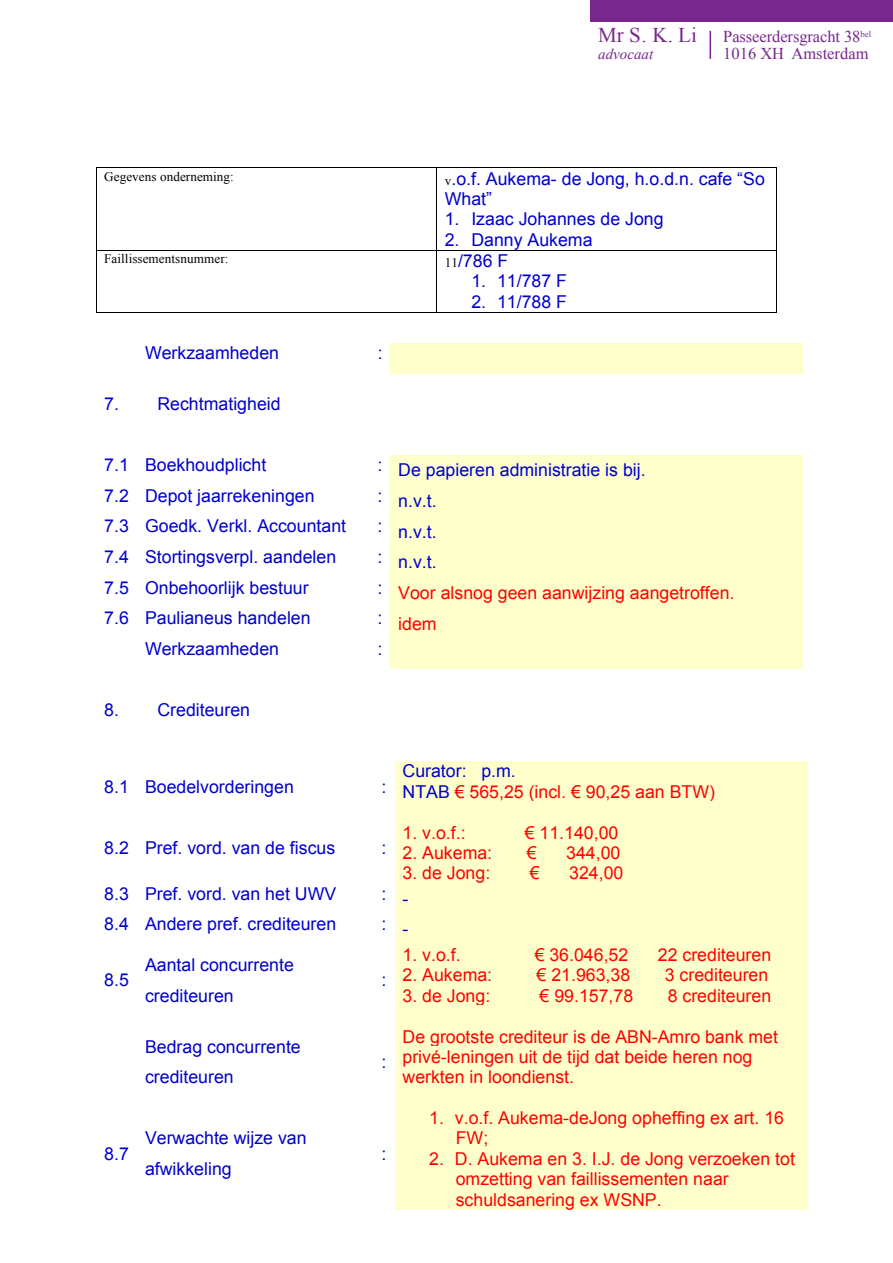
<style>
.page{position:relative;width:893px;height:1263px;background:#fff}
.page>*{position:absolute;margin:0;border:0;box-sizing:border-box;transform-origin:0 0}
.t1{font:21px "Times New Roman";color:#77278d}
.t2{font:17.7px/30.5px "Arial";color:#00c}
.t3{font:17.7px/20.4px "Arial";color:#f00}
.t4{font:16.5px "Times New Roman";letter-spacing:-.005em;color:#77278d}
.t5{font:italic 15px "Times New Roman";color:#77278d}
.t6{font:13.05px "Times New Roman";letter-spacing:.005em;color:#000}
.s1{font-family:"Times New Roman";font-size:13.05px;color:#000}
.s2{color:#00c}
</style>
<div class="page">
<hr style="left:709px;top:31px;width:2px;height:28px;background:#77278d">
<div style="left:590px;top:0;width:303px;height:21px;background:#77278d"></div>
<hr style="left:96px;top:167px;width:340px;height:1px;background:#000">
<hr style="left:437px;top:167px;width:339px;height:1px;background:#000">
<hr style="left:96px;top:168px;width:1px;height:82px;background:#000">
<hr style="left:436px;top:168px;width:1px;height:82px;background:#000">
<hr style="left:776px;top:168px;width:1px;height:82px;background:#000">
<hr style="left:96px;top:250px;width:340px;height:1px;background:#000">
<hr style="left:437px;top:250px;width:339px;height:1px;background:#000">
<hr style="left:96px;top:250px;width:1px;height:62px;background:#000">
<hr style="left:96px;top:312px;width:340px;height:1px;background:#000">
<hr style="left:436px;top:250px;width:1px;height:62px;background:#000">
<hr style="left:437px;top:312px;width:339px;height:1px;background:#000">
<hr style="left:776px;top:250px;width:1px;height:62px;background:#000">
<div style="left:390px;top:343px;width:413px;height:31px;background:#ffc"></div>
<div style="left:390px;top:455px;width:413px;height:31px;background:#ffc"></div>
<div style="left:390px;top:486px;width:413px;height:30px;background:#ffc"></div>
<div style="left:390px;top:516px;width:413px;height:31px;background:#ffc"></div>
<div style="left:390px;top:547px;width:413px;height:30px;background:#ffc"></div>
<div style="left:390px;top:577px;width:413px;height:31px;background:#ffc"></div>
<div style="left:390px;top:608px;width:413px;height:30px;background:#ffc"></div>
<div style="left:390px;top:638px;width:413px;height:31px;background:#ffc"></div>
<div style="left:395px;top:761px;width:413px;height:61px;background:#ffc"></div>
<div style="left:395px;top:822px;width:413px;height:61px;background:#ffc"></div>
<div style="left:395px;top:883px;width:413px;height:31px;background:#ffc"></div>
<div style="left:395px;top:914px;width:413px;height:31px;background:#ffc"></div>
<div style="left:395px;top:945px;width:413px;height:81px;background:#ffc"></div>
<div style="left:395px;top:1026px;width:413px;height:82px;background:#ffc"></div>
<div style="left:395px;top:1108px;width:413px;height:101px;background:#ffc"></div>
<p class="t1" style="left:598px;top:21px;width:100px">Mr S. K. Li</p>
<p class="t4" style="left:723px;top:25px;width:149px">Passeerdersgracht 38<sup>bel</sup></p>
<p class="t5" style="left:598px;top:44px;width:56px">advocaat</p>
<p class="t4" style="left:723px;top:42px;width:147px">1016 XH Amsterdam</p>
<p class="t6" style="left:104px;top:167px;width:131px">Gegevens onderneming:</p>
<p class="t2" style="left:445px;top:168px;width:322px;line-height:20.2px"><span class="s1">v</span>.o.f. Aukema- de Jong, h.o.d.n. cafe “So<br>What”</p>
<p class="t2" style="left:445px;top:204px;width:220px">1. Izaac Johannes de Jong</p>
<p class="t2" style="left:445px;top:224px;width:149px">2. Danny Aukema</p>
<p class="t6" style="left:104px;top:250px;width:126px">Faillissementsnummer:</p>
<p class="t2" style="left:445px;top:246px;width:65px"><span class="s1">11</span>/786 F</p>
<p class="t2" style="left:471px;top:266px;width:97px">1. 11/787 F</p>
<p class="t2" style="left:471px;top:286px;width:97px">2. 11/788 F</p>
<p class="t2" style="left:145px;top:338px;width:136px">Werkzaamheden</p>
<p class="t2" style="left:378px;top:338px;width:6px">:</p>
<p class="t2" style="left:104px;top:389px;width:178px">7. Rechtmatigheid</p>
<p class="t2" style="left:104px;top:450px;width:164px">7.1 Boekhoudplicht</p>
<p class="t2" style="left:377px;top:455px;width:270px">: De papieren administratie is bij.</p>
<p class="t2" style="left:104px;top:481px;width:212px">7.2 Depot jaarrekeningen</p>
<p class="t2" style="left:377px;top:486px;width:61px">: n.v.t.</p>
<p class="t2" style="left:104px;top:511px;width:243px">7.3 Goedk. Verkl. Accountant</p>
<p class="t2" style="left:377px;top:516px;width:61px">: n.v.t.</p>
<p class="t2" style="left:104px;top:542px;width:233px">7.4 Stortingsverpl. aandelen</p>
<p class="t2" style="left:377px;top:547px;width:61px">: n.v.t.</p>
<p class="t2" style="left:104px;top:573px;width:206px">7.5 Onbehoorlijk bestuur</p>
<p class="t3" style="left:377px;top:582px;width:359px"><sup>:</sup> Voor alsnog geen aanwijzing aangetroffen.</p>
<p class="t2" style="left:104px;top:603px;width:208px">7.6 Paulianeus handelen</p>
<p class="t3" style="left:377px;top:613px;width:61px"><sup>:</sup> idem</p>
<p class="t2" style="left:145px;top:634px;width:136px">Werkzaamheden</p>
<p class="t2" style="left:377px;top:634px;width:6px">:</p>
<p class="t2" style="left:104px;top:695px;width:147px">8. Crediteuren</p>
<p class="t2" style="left:104px;top:771px;width:191px">8.1 Boedelvorderingen</p>
<p class="t2" style="left:382px;top:771px;width:6px">:</p>
<p class="t2" style="left:104px;top:832px;width:233px">8.2 Pref. vord. van de fiscus</p>
<p class="t2" style="left:382px;top:832px;width:6px">:</p>
<p class="t3" style="left:403px;top:761px;width:314px"><span class="s2">Curator: p.m.<br>NTAB</span> € 565,25 (incl. € 90,25 aan BTW)</p>
<p class="t3" style="left:403px;top:822px;width:65px">1. v.o.f.:</p>
<p class="t3" style="left:525px;top:822px;width:95px">€ 11.140,00</p>
<p class="t3" style="left:403px;top:842px;width:91px">2. Aukema:</p>
<p class="t3" style="left:527px;top:842px;width:11px">€</p>
<p class="t3" style="left:566px;top:842px;width:56px">344,00</p>
<p class="t3" style="left:403px;top:863px;width:89px">3. de Jong:</p>
<p class="t3" style="left:530px;top:863px;width:11px">€</p>
<p class="t3" style="left:569px;top:863px;width:56px">324,00</p>
<p class="t2" style="left:104px;top:878px;width:233px">8.3 Pref. vord. van het UWV</p>
<p class="t2" style="left:382px;top:881px;width:28px">: -</p>
<p class="t2" style="left:104px;top:909px;width:233px">8.4 Andere pref. crediteuren</p>
<p class="t2" style="left:382px;top:912px;width:28px">: -</p>
<p class="t2" style="left:104px;top:965px;width:26px">8.5</p>
<p class="t3" style="left:403px;top:945px;width:60px">1. v.o.f.</p>
<p class="t3" style="left:535px;top:945px;width:95px">€ 36.046,52</p>
<p class="t3" style="left:658px;top:945px;width:115px">22 crediteuren</p>
<p class="t3" style="left:403px;top:965px;width:91px">2. Aukema:</p>
<p class="t3" style="left:537px;top:965px;width:95px">€ 21.963,38</p>
<p class="t3" style="left:665px;top:965px;width:105px">3 crediteuren</p>
<p class="t3" style="left:403px;top:985px;width:89px">3. de Jong:</p>
<p class="t3" style="left:540px;top:985px;width:95px">€ 99.157,78</p>
<p class="t3" style="left:668px;top:985px;width:105px">8 crediteuren</p>
<p class="t2" style="left:145px;top:950px;width:150px">Aantal concurrente crediteuren</p>
<p class="t2" style="left:382px;top:965px;width:6px">:</p>
<p class="t2" style="left:145px;top:1031px;width:157px">Bedrag concurrente crediteuren</p>
<p class="t2" style="left:104px;top:1138px;width:26px">8.7</p>
<p class="t2" style="left:145px;top:1123px;width:163px;line-height:30.9px">Verwachte wijze van afwikkeling</p>
<p class="t2" style="left:382px;top:1047px;width:6px">:</p>
<p class="t2" style="left:382px;top:1138px;width:6px">:</p>
<p class="t3" style="left:403px;top:1026px;width:377px">De grootste crediteur is de ABN-Amro bank met privé-leningen uit de tijd dat beide heren nog werkten in loondienst.</p>
<p class="t3" style="left:456px;top:1108px;width:330px;text-indent:-27px">1. v.o.f. Aukema-deJong opheffing ex art. 16<br>FW;</p>
<p class="t3" style="left:456px;top:1149px;width:341px;text-indent:-27px">2. D. Aukema en 3. I.J. de Jong verzoeken tot omzetting van faillissementen naar schuldsanering ex WSNP.</p>
</div>
